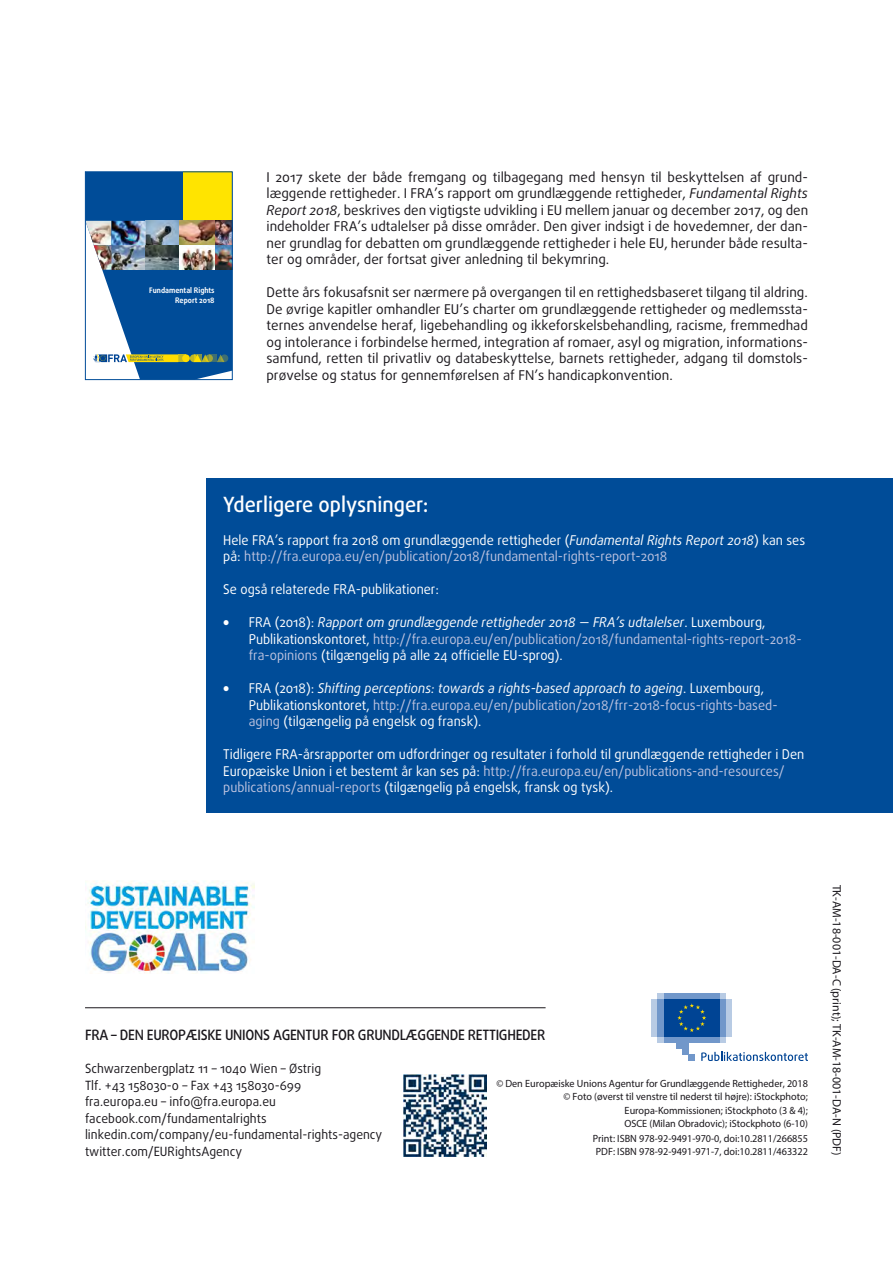
<style>
.page{position:relative;width:893px;height:1263px;background:#fff}
.page>*{position:absolute;margin:0;border:0;box-sizing:border-box;transform-origin:0 0}
.special_further_titl{font:500 21px "Daxline Pro";color:#fff;scale:.95 1}
.contact_title{font:500 14.25px "Daxline Pro";letter-spacing:-.02em;color:#1a171c;scale:.95 1}
.special_further_body{font:13.5px/16.5px "Daxline Pro";color:#fff;scale:.95 1}
.body_text{font:13.5px/16.5px "Daxline Pro";color:#1a171c;text-align:justify}
.body_text_break{font:13.5px/16.5px "Daxline Pro";color:#1a171c;text-align:justify}
.special_further_body-2{font:13.5px/16.5px "Daxline Pro";color:#bcc2df;scale:.95 1}
.contact{font:12.75px "Daxline Pro";color:#1a171c;scale:.96 1}
.t1{font:12px "Myriad Pro";color:#1a171c}
.copyright_2{font:10.5px/13.5px "Myriad Pro";color:#1a171c;text-align:justify}
.copyright_1{font:10.5px "Myriad Pro";color:#1a171c}
.t2{font:700 7.65px/9.1px "Daxline Pro";color:#fff;text-align:right;scale:.95 1}
.s1{font-style:italic}
.s2{color:#fff}
.s3{font-style:italic;color:#fff}
.s4{font-weight:900;color:#fff}
.s5{font-weight:900}
.s6{color:#bcc2df}
</style>
<div class="page">
<img style="left:404px;top:1074px;width:82px;height:83px">
<div style="left:206px;top:478px;width:687px;height:55px;background:#004c98"></div>
<div style="left:206px;top:517px;width:687px;height:64px;background:#004c98"></div>
<div style="left:206px;top:567px;width:687px;height:47px;background:#004c98"></div>
<div style="left:206px;top:600px;width:687px;height:80px;background:#004c98"></div>
<div style="left:206px;top:666px;width:687px;height:80px;background:#004c98"></div>
<div style="left:206px;top:732px;width:687px;height:80px;background:#004c98"></div>
<img style="left:87px;top:173px;width:144px;height:205px">
<div style="left:85px;top:171px;width:148px;height:209px;border:1px solid #004c98"></div>
<hr style="left:85px;top:1007px;width:461px;height:1px;background:#1a171c">
<div style="left:658px;top:1036px;width:68px;height:6px;background:#b8cbe4"></div>
<div style="left:658px;top:993px;width:68px;height:6px;background:#b8cbe4"></div>
<div style="left:664px;top:993px;width:56px;height:6px;background:#7197ca"></div>
<div style="left:664px;top:1036px;width:56px;height:6px;background:#7197ca"></div>
<div style="left:720px;top:999px;width:6px;height:37px;background:#7197ca"></div>
<div style="left:726px;top:999px;width:6px;height:37px;background:#b8cbe4"></div>
<div style="left:658px;top:999px;width:6px;height:37px;background:#7197ca"></div>
<div style="left:651px;top:999px;width:7px;height:37px;background:#b8cbe4"></div>
<div style="left:676px;top:1036px;width:13px;height:13px;background:#7197ca"></div>
<div style="left:682px;top:1036px;width:7px;height:19px;background:#7197ca"></div>
<svg style="left:689px;top:1055px;width:6px;height:6px"></svg>
<div style="left:664px;top:999px;width:56px;height:37px;background:#004494"></div>
<svg style="left:677px;top:1003px;width:29px;height:29px"></svg>
<svg style="left:701px;top:1052px;width:107px;height:9px"></svg>
<img style="left:85px;top:880px;width:170px;height:93px">
<p class="t2" style="left:149px;top:286px;width:70px">Fundamental Rights<br>Report 2018</p>
<p class="body_text_break" style="left:266px;top:169px;width:543px">I 2017 skete der både fremgang og tilbagegang med hensyn til beskyttelsen af grund&shy;læggende rettigheder. I FRA’s rapport om grundlæggende rettigheder, <span class="s1">Fundamental Rights Report 2018</span>, beskrives den vigtigste udvikling i EU mellem januar og december 2017, og den indeholder FRA’s udtalelser på disse områder. Den giver indsigt i de hovedemner, der dan&shy;ner grundlag for debatten om grundlæggende rettigheder i hele EU, herunder både resulta&shy;ter og områder, der fortsat giver anledning til bekymring.</p>
<p class="body_text" style="left:266px;top:284px;width:543px">Dette års fokusafsnit ser nærmere på overgangen til en rettighedsbaseret tilgang til aldring.<br>De øvrige kapitler omhandler EU’s charter om grundlæggende rettigheder og medlemssta&shy;ternes anvendelse heraf, ligebehandling og ikkeforskelsbehandling, racisme, fremmedhad og intolerance i forbindelse hermed, integration af romaer, asyl og migration, informations&shy;samfund, retten til privatliv og databeskyttelse, barnets rettigheder, adgang til domstols&shy;prøvelse og status for gennemførelsen af FN’s handicapkonvention.</p>
<p class="special_further_titl" style="left:223px;top:490px;width:218px">Yderligere oplysninger:</p>
<p class="special_further_body-2" style="left:223px;top:532px;width:614px"><span class="s2">Hele FRA’s rapport fra 2018 om grundlæggende rettigheder (</span><span class="s3">Fundamental Rights Report 2018</span><span class="s2">) kan ses på:</span> http://fra.europa.eu/en/publication/2018/fundamental-rights-report-2018</p>
<p class="special_further_body" style="left:223px;top:581px;width:229px">Se også relaterede FRA-publikationer:</p>
<p class="special_further_body-2" style="left:249px;top:614px;width:583px;text-indent:-26px"><span class="s4">•</span> <span class="s2">FRA (2018):</span> <span class="s3">Rapport om grundlæggende rettigheder 2018 — FRA’s udtalelser</span><span class="s2">. Luxembourg,<br>Publikationskontoret,</span> http://fra.europa.eu/en/publication/2018/fundamental-rights-report-2018- fra-opinions <span class="s2">(tilgængelig på alle 24 officielle EU-sprog).</span></p>
<p class="special_further_body" style="left:249px;top:680px;width:558px;text-indent:-26px"><span class="s5">•</span> FRA (2018): <span class="s1">Shifting perceptions: towards a rights-based approach to ageing</span>. Luxembourg,<br>Publikationskontoret, <span class="s6">http://fra.europa.eu/en/publication/2018/frr-2018-focus-rights-based&shy;aging</span> (tilgængelig på engelsk og fransk).</p>
<p class="special_further_body" style="left:223px;top:746px;width:613px">Tidligere FRA-årsrapporter om udfordringer og resultater i forhold til grundlæggende rettigheder i Den<br>Europæiske Union i et bestemt år kan ses på: <span class="s6">http://fra.europa.eu/en/publications-and-resources/ publications/annual-reports</span> (tilgængelig på engelsk, fransk og tysk).</p>
<p class="contact_title" style="left:85px;top:1025px;width:486px">FRA – DEN EUROPÆISKE UNIONS AGENTUR FOR GRUNDLÆGGENDE RETTIGHEDER</p>
<p class="contact" style="left:85px;top:1060px;width:247px">Schwarzenbergplatz 11 – 1040 Wien – Østrig</p>
<p class="contact" style="left:85px;top:1076px;width:227px">Tlf. +43 158030-0 – Fax +43 158030-699</p>
<p class="contact" style="left:85px;top:1093px;width:200px">fra.europa.eu – info@fra.europa.eu</p>
<p class="contact" style="left:85px;top:1109px;width:191px">facebook.com/fundamentalrights</p>
<p class="contact" style="left:85px;top:1126px;width:311px">linkedin.com/company/eu-fundamental-rights-agency</p>
<p class="contact" style="left:85px;top:1142px;width:165px">twitter.com/EURightsAgency</p>
<p class="copyright_1" style="left:496px;top:1076px;width:313px">© Den Europæiske Unions Agentur for Grundlæggende Rettigheder, 2018</p>
<p class="copyright_2" style="left:624px;top:1089px;width:185px;text-indent:-61px">© Foto (øverst til venstre til nederst til højre): iStockphoto; Europa-Kommissionen; iStockphoto (3 &amp; 4); OSCE (Milan Obradovic); iStockphoto (6-10)</p>
<p class="copyright_2" style="left:593px;top:1131px;width:217px">Print: ISBN 978-92-9491-970-0, doi:10.2811/266855</p>
<p class="copyright_2" style="left:596px;top:1145px;width:214px">PDF: ISBN 978-92-9491-971-7, doi:10.2811/463322</p>
<p class="t1" style="left:844px;top:884px;width:273px;rotate:90deg">TK-AM-18-001-DA-C (print); TK-AM-18-001-DA-N (PDF)</p>
</div>
